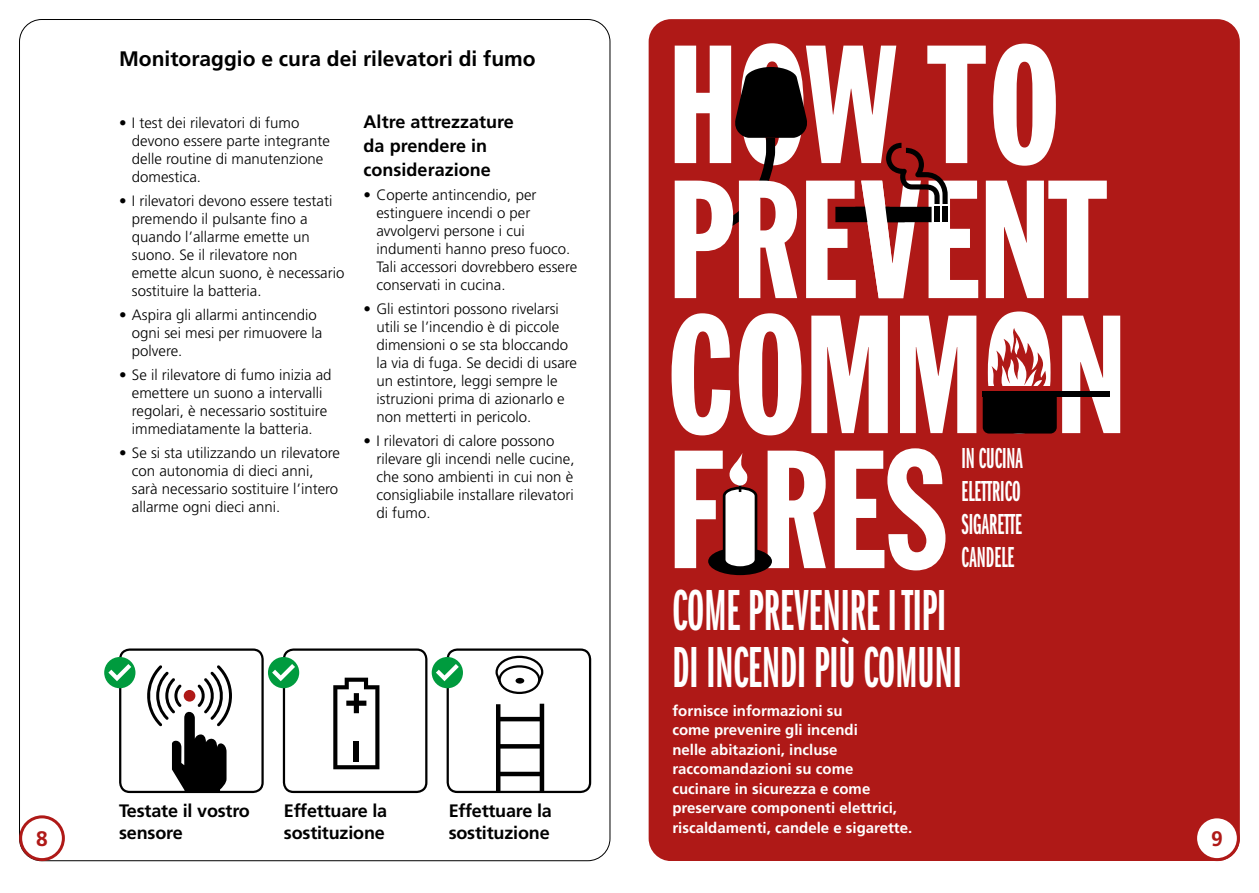
<style>
.page{position:relative;width:1259px;height:893px;background:#fff}
.page>*{position:absolute;margin:0;border:0;box-sizing:border-box;transform-origin:0 0}
.t1{font:60px/57px "Franklin Gothic LT Pro Dm X Cm";color:#fff;scale:.8 1}
.t2{font:30px/33px "Franklin Gothic LT Pro Dm X Cm";color:#fff;text-align:justify;scale:.8 1}
.Heading_1_span_colum{font:700 21px "Frutiger LT Pro";color:#000}
.t3{font:700 21px "Frutiger";letter-spacing:-.005em;color:#000}
.t4{font:700 21px "Frutiger LT Pro";color:#af1917}
.t5{font:700 18px/21.6px "Frutiger LT Std";letter-spacing:-.01em;color:#000}
.Heading_2{font:700 18px/24px "Frutiger LT Pro";color:#000}
.t6{font:300 15px/18px "Frutiger LT Pro";color:#000}
.t7{font:700 15px/19.5px "Frutiger LT Pro";color:#fff}
</style>
<div class="page">
<div style="left:104px;top:657px;width:31px;height:31px;background:#009b3e;border-radius:50%"></div>
<svg style="left:108px;top:648px;width:156px;height:145px"></svg>
<div style="left:432px;top:657px;width:31px;height:31px;background:#009b3e;border-radius:50%"></div>
<svg style="left:436px;top:648px;width:155px;height:145px"></svg>
<div style="left:268px;top:657px;width:31px;height:31px;background:#009b3e;border-radius:50%"></div>
<svg style="left:272px;top:648px;width:155px;height:145px"></svg>
<div style="left:648px;top:19px;width:591px;height:842px;background:#af1917"></div>
<svg style="left:671px;top:313px;width:305px;height:122px"></svg>
<svg style="left:1062px;top:316px;width:58px;height:117px"></svg>
<svg style="left:767px;top:448px;width:178px;height:122px"></svg>
<svg style="left:993px;top:44px;width:63px;height:122px"></svg>
<svg style="left:985px;top:181px;width:121px;height:117px"></svg>
<svg style="left:988px;top:311px;width:62px;height:75px"></svg>
<div style="left:982px;top:386px;width:75px;height:5px;background:#af1917"></div>
<div style="left:708px;top:547px;width:64px;height:28px;background:#000;border-radius:50%"></div>
<svg style="left:674px;top:451px;width:84px;height:119px"></svg>
<svg style="left:674px;top:43px;width:311px;height:255px"></svg>
<div style="left:982px;top:391px;width:74px;height:43px;background:#000;border-radius:6px"></div>
<div style="left:982px;top:391px;width:127px;height:6px;background:#000"></div>
<div style="left:19px;top:815px;width:46px;height:46px;border:3px solid #af1917;border-radius:50%"></div>
<div style="left:1195px;top:817px;width:43px;height:43px;background:#fff;border-radius:50%"></div>
<div style="left:1194px;top:815px;width:45px;height:46px;border:3px solid #af1917;border-radius:50%"></div>
<h1 class="Heading_1_span_colum" style="left:119px;top:46px;width:418px">Monitoraggio e cura dei rilevatori di fumo</h1>
<p class="t6" style="left:132px;top:113px;width:200px;text-indent:-13px">• I test dei rilevatori di fumo devono essere parte integrante delle routine di manutenzione domestica.</p>
<p class="t6" style="left:132px;top:191px;width:214px;text-indent:-13px">• I rilevatori devono essere testati premendo il pulsante fino a quando l’allarme emette un suono. Se il rilevatore non emette alcun suono, è necessario sostituire la batteria.</p>
<p class="t6" style="left:132px;top:305px;width:192px;text-indent:-13px">• Aspira gli allarmi antincendio ogni sei mesi per rimuovere la polvere.</p>
<p class="t6" style="left:119px;top:365px;width:214px;text-align:center">• Se il rilevatore di fumo inizia ad emettere un suono a intervalli regolari, è necessario sostituire immediatamente la batteria.</p>
<p class="t6" style="left:132px;top:443px;width:210px;text-indent:-13px">• Se si sta utilizzando un rilevatore con autonomia di dieci anni, sarà necessario sostituire l’intero allarme ogni dieci anni.</p>
<h2 class="Heading_2" style="left:364px;top:109px;width:152px">Altre attrezzature da prendere in considerazione</h2>
<p class="t6" style="left:376px;top:185px;width:202px;text-indent:-13px">• Coperte antincendio, per estinguere incendi o per avvolgervi persone i cui indumenti hanno preso fuoco.<br>Tali accessori dovrebbero essere conservati in cucina.</p>
<p class="t6" style="left:376px;top:299px;width:202px;text-indent:-13px">• Gli estintori possono rivelarsi utili se l’incendio è di piccole dimensioni o se sta bloccando la via di fuga. Se decidi di usare un estintore, leggi sempre le istruzioni prima di azionarlo e non metterti in pericolo.</p>
<p class="t6" style="left:376px;top:431px;width:200px;text-indent:-13px">• I rilevatori di calore possono rilevare gli incendi nelle cucine, che sono ambienti in cui non è consigliabile installare rilevatori di fumo.</p>
<h2 class="t2" style="left:961px;top:442px;width:78px">IN CUCINA ELETTRICO SIGARETTE CANDELE</h2>
<h1 class="t1" style="left:672px;top:583px;width:363px">COME PREVENIRE I TIPI<br>DI INCENDI PIÙ COMUNI</h1>
<p class="t7" style="left:672px;top:701px;width:241px">fornisce informazioni su<br>come prevenire gli incendi<br>nelle abitazioni, incluse raccomandazioni su come cucinare in sicurezza e come preservare componenti elettrici, riscaldamenti, candele e sigarette.</p>
<h3 class="t3" style="left:119px;top:799px;width:60px">Test it</h3>
<h3 class="t3" style="left:283px;top:799px;width:95px">Change it</h3>
<h3 class="t3" style="left:447px;top:799px;width:96px">Replace it</h3>
<p class="t5" style="left:119px;top:800px;width:132px">Testate il vostro sensore</p>
<p class="t5" style="left:284px;top:800px;width:105px">Effettuare la sostituzione</p>
<p class="t5" style="left:449px;top:800px;width:105px">Effettuare la sostituzione</p>
<h3 class="t4" style="left:36px;top:826px;width:13px">8</h3>
<h3 class="t4" style="left:1211px;top:826px;width:13px">9</h3>
</div>
